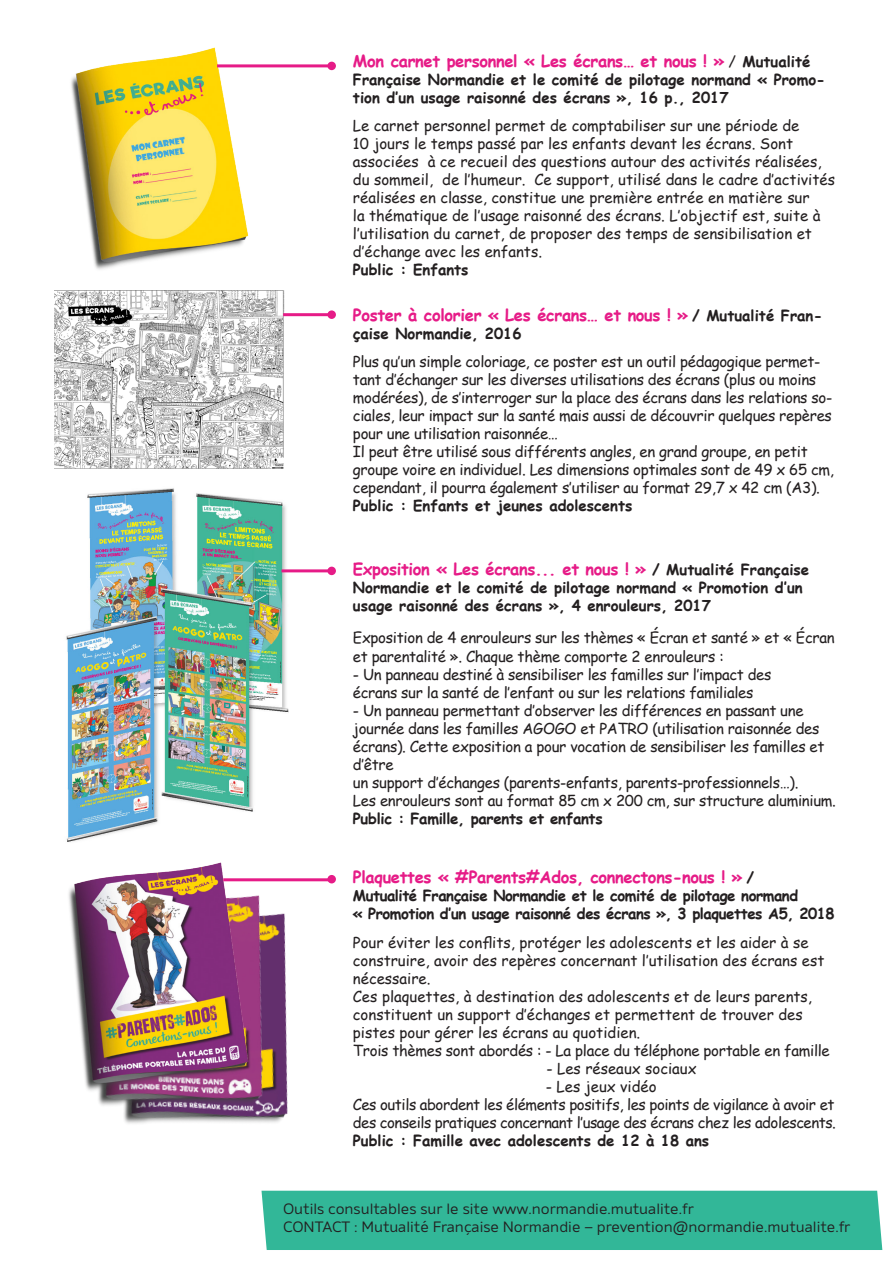
<style>
.page{position:relative;width:893px;height:1263px;background:#fff}
.page>*{position:absolute;margin:0;border:0;box-sizing:border-box;transform-origin:0 0}
.t1{font:700 16.5px "Comic Sans MS";letter-spacing:-.02em;color:#e61b87}
.t2{font:15px/18px "Comic Sans MS";letter-spacing:-.02em;color:#231f20}
.t3{font:15px/18px "Comic Sans MS";color:#231f20}
.t4{font:700 15px/18px "Comic Sans MS";color:#231f20}
.t5{font:15px "Amino";color:#231f20}
.t6{font:700 15px/18px "Comic Sans MS";letter-spacing:-.03em;color:#231f20}
.t7{font:700 15px "Comic Sans MS";letter-spacing:-.02em;color:#231f20}
.s1{font-weight:400;font-size:15px;color:#231f20}
.s2{font-size:15px;color:#231f20}
</style>
<div class="page">
<div style="left:261px;top:1191px;width:621px;height:59px;background:#32b798"></div>
<img style="left:71px;top:47px;width:212px;height:223px">
<img style="left:54px;top:290px;width:230px;height:179px">
<img style="left:66px;top:488px;width:228px;height:354px">
<img style="left:99px;top:881px;width:200px;height:243px">
<img style="left:68px;top:862px;width:191px;height:239px">
<hr style="left:217px;top:64px;width:113px;height:3px;background:#e61b87">
<div style="left:327px;top:62px;width:9px;height:8px;background:#e61b87;border-radius:50%"></div>
<hr style="left:283px;top:313px;width:47px;height:3px;background:#e61b87">
<div style="left:327px;top:310px;width:9px;height:9px;background:#e61b87;border-radius:50%"></div>
<hr style="left:281px;top:569px;width:53px;height:3px;background:#e61b87">
<div style="left:327px;top:567px;width:9px;height:8px;background:#e61b87;border-radius:50%"></div>
<hr style="left:223px;top:878px;width:106px;height:3px;background:#e61b87">
<div style="left:327px;top:875px;width:9px;height:8px;background:#e61b87;border-radius:50%"></div>
<p class="t1" style="left:353px;top:49px;width:459px">Mon carnet personnel « Les écrans… et nous ! » <span class="s1">/</span> <span class="s2">Mutualité</span></p>
<p class="t4" style="left:353px;top:70px;width:474px">Française Normandie et le comité de pilotage normand « Promo&shy;tion d’un usage raisonné des écrans », 16 p., 2017</p>
<p class="t3" style="left:353px;top:116px;width:483px">Le carnet personnel permet de comptabiliser sur une période de<br>10 jours le temps passé par les enfants devant les écrans. Sont associées à ce recueil des questions autour des activités réalisées, du sommeil, de l’humeur. Ce support, utilisé dans le cadre d’activités réalisées en classe, constitue une première entrée en matière sur<br>la thématique de l’usage raisonné des écrans. L’objectif est, suite à l’utilisation du carnet, de proposer des temps de sensibilisation et d’échange avec les enfants.</p>
<p class="t4" style="left:353px;top:260px;width:117px">Public : Enfants</p>
<p class="t1" style="left:353px;top:303px;width:471px">Poster à colorier « Les écrans… et nous ! » <span class="s2">/ Mutualité Fran-</span></p>
<p class="t4" style="left:353px;top:324px;width:170px">çaise Normandie, 2016</p>
<p class="t2" style="left:353px;top:352px;width:483px">Plus qu’un simple coloriage, ce poster est un outil pédagogique permet&shy;tant d’échanger sur les diverses utilisations des écrans (plus ou moins modérées), de s’interroger sur la place des écrans dans les relations so&shy;ciales, leur impact sur la santé mais aussi de découvrir quelques repères pour une utilisation raisonnée…<br>Il peut être utilisé sous différents angles, en grand groupe, en petit groupe voire en individuel. Les dimensions optimales sont de 49 x 65 cm, cependant, il pourra également s’utiliser au format 29,7 x 42 cm (A3).</p>
<p class="t4" style="left:353px;top:496px;width:281px">Public : Enfants et jeunes adolescents</p>
<p class="t1" style="left:353px;top:557px;width:458px">Exposition « Les écrans... et nous ! » <span class="s2">/ Mutualité Française</span></p>
<p class="t4" style="left:353px;top:578px;width:451px">Normandie et le comité de pilotage normand « Promotion d’un usage raisonné des écrans », 4 enrouleurs, 2017</p>
<p class="t2" style="left:353px;top:628px;width:483px">Exposition de 4 enrouleurs sur les thèmes « Écran et santé » et « Écran et parentalité ». Chaque thème comporte 2 enrouleurs :</p>
<p class="t2" style="left:353px;top:664px;width:420px">- Un panneau destiné à sensibiliser les familles sur l’impact des écrans sur la santé de l’enfant ou sur les relations familiales</p>
<p class="t2" style="left:353px;top:700px;width:485px">- Un panneau permettant d’observer les différences en passant une journée dans les familles AGOGO et PATRO (utilisation raisonnée des écrans). Cette exposition a pour vocation de sensibiliser les familles et d’être<br>un support d’échanges (parents-enfants, parents-professionnels…).<br>Les enrouleurs sont au format 85 cm x 200 cm, sur structure aluminium.</p>
<p class="t7" style="left:353px;top:807px;width:251px">Public : Famille, parents et enfants</p>
<p class="t1" style="left:353px;top:864px;width:403px">Plaquettes « #Parents#Ados, connectons-nous ! » <span class="s2">/</span></p>
<p class="t6" style="left:353px;top:886px;width:483px">Mutualité Française Normandie et le comité de pilotage normand<br>« Promotion d’un usage raisonné des écrans », 3 plaquettes A5, 2018</p>
<p class="t3" style="left:353px;top:933px;width:478px">Pour éviter les conflits, protéger les adolescents et les aider à se construire, avoir des repères concernant l’utilisation des écrans est nécessaire.<br>Ces plaquettes, à destination des adolescents et de leurs parents, constituent un support d’échanges et permettent de trouver des pistes pour gérer les écrans au quotidien.<br>Trois thèmes sont abordés : - La place du téléphone portable en famille</p>
<p class="t3" style="left:546px;top:1059px;width:152px">- Les réseaux sociaux</p>
<p class="t3" style="left:546px;top:1077px;width:112px">- Les jeux vidéo</p>
<p class="t2" style="left:353px;top:1095px;width:484px">Ces outils abordent les éléments positifs, les points de vigilance à avoir et des conseils pratiques concernant l’usage des écrans chez les adolescents.</p>
<p class="t4" style="left:353px;top:1130px;width:358px">Public : Famille avec adolescents de 12 à 18 ans</p>
<p class="t5" style="left:283px;top:1200px;width:412px">Outils consultables sur le site www.normandie.mutualite.fr</p>
<p class="t5" style="left:283px;top:1218px;width:569px">CONTACT : Mutualité Française Normandie – prevention@normandie.mutualite.fr</p>
</div>
